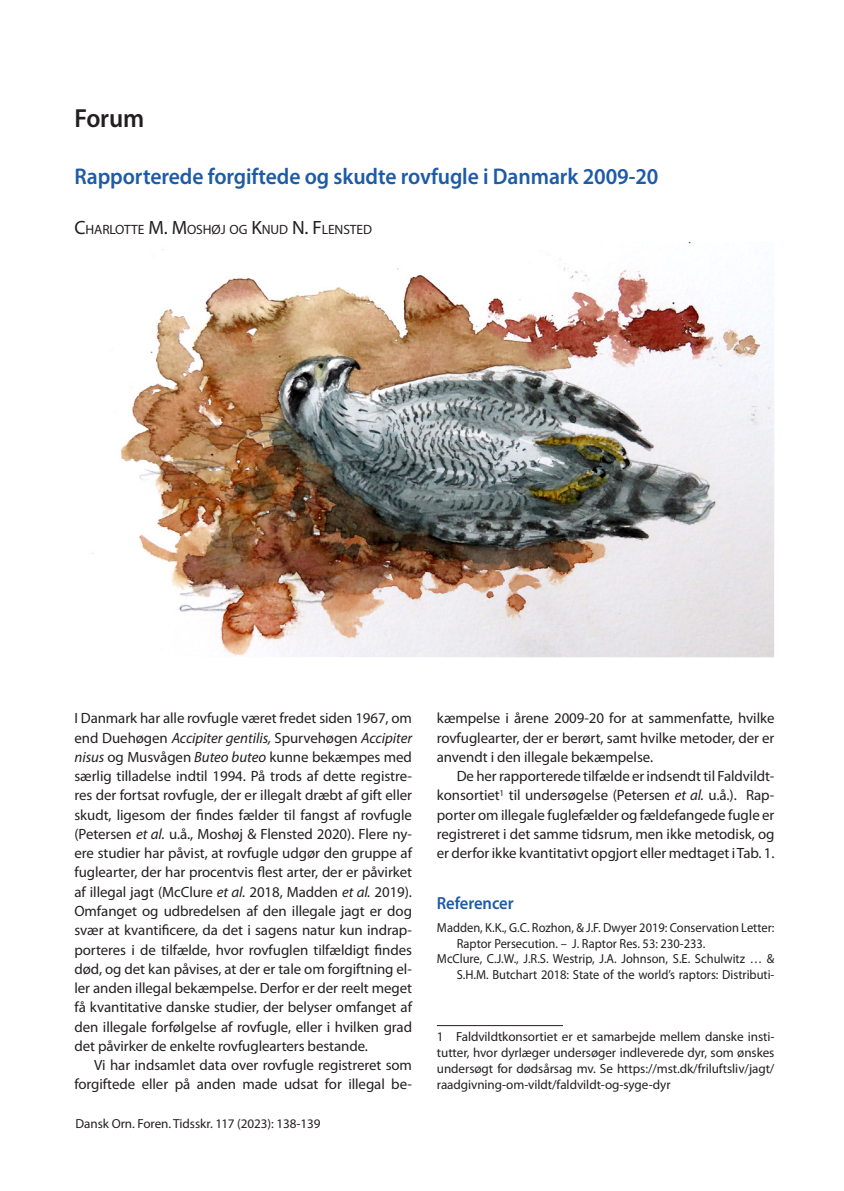
<style>
.page{position:relative;width:844px;height:1191px;background:#fff}
.page>*{position:absolute;margin:0;border:0;box-sizing:border-box;transform-origin:0 0}
.t1{font:600 26.25px "Myriad Pro";letter-spacing:-.005em;color:#231f20;scale:.95 1}
.H1-2{font:600 22.75px "Myriad Pro";letter-spacing:-.005em;color:#1f5ba5;scale:.95 1}
.Mellemrubrik_blå{font:600 17.5px "Myriad Pro";letter-spacing:-.005em;color:#1f5ba5;scale:.95 1}
.Body_start{font:14.88px/19.2px "Myriad Pro";letter-spacing:-.005em;color:#231f20;text-align:justify}
.Body{font:14.88px/19.2px "Myriad Pro";letter-spacing:-.005em;color:#231f20;text-align:justify}
.Author{font:13.47px "Myriad Pro";letter-spacing:-.005em;color:#231f20}
.Reference{font:13.12px/15.8px "Myriad Pro";color:#231f20;scale:.95 1}
.Fodnote{font:13.12px/15.8px "Myriad Pro";letter-spacing:-.005em;color:#231f20;text-align:justify}
.Figur{font:13.12px "Myriad Pro";letter-spacing:-.005em;color:#231f20}
.s1{font-size:19.25px}
.s2{font-style:italic}
</style>
<div class="page">
<img style="left:92px;top:242px;width:682px;height:415px">
<hr style="left:437px;top:1025px;width:126px;height:1px;background:#231f20">
<h1 class="t1" style="left:74px;top:101px;width:75px">Forum</h1>
<p class="H1-2" style="left:74px;top:162px;width:616px">Rapporterede forgiftede og skudte rovfugle i Danmark 2009-20</p>
<p class="Author" style="left:74px;top:221px;width:137px"><span class="s1">C</span>HARLOTTE <span class="s1">M. M</span>OSHØJ</p>
<p class="Author" style="left:229px;top:221px;width:144px">OG <span class="s1">K</span>NUD <span class="s1">N. F</span>LENSTED</p>
<p class="Body_start" style="left:74px;top:708px;width:339px">I Danmark har alle rovfugle været fredet siden 1967, om end Duehøgen <span class="s2">Accipiter gentilis,</span> Spurvehøgen <span class="s2">Accipiter nisus</span> og Musvågen <span class="s2">Buteo buteo</span> kunne bekæmpes med særlig tilladelse indtil 1994. På trods af dette registre&shy;res der fortsat rovfugle, der er illegalt dræbt af gift eller skudt, ligesom der findes fælder til fangst af rovfugle (Petersen <span class="s2">et al.</span> u.å., Moshøj &amp; Flensted 2020). Flere ny&shy;ere studier har påvist, at rovfugle udgør den gruppe af fuglearter, der har procentvis flest arter, der er påvirket af illegal jagt (McClure <span class="s2">et al.</span> 2018, Madden <span class="s2">et al.</span> 2019).<br>Omfanget og udbredelsen af den illegale jagt er dog svær at kvantificere, da det i sagens natur kun indrap&shy;porteres i de tilfælde, hvor rovfuglen tilfældigt findes død, og det kan påvises, at der er tale om forgiftning el&shy;ler anden illegal bekæmpelse. Derfor er der reelt meget få kvantitative danske studier, der belyser omfanget af den illegale forfølgelse af rovfugle, eller i hvilken grad det påvirker de enkelte rovfuglearters bestande.</p>
<p class="Body" style="left:74px;top:1055px;width:339px;text-align:right">Vi har indsamlet data over rovfugle registreret som forgiftede eller på anden made udsat for illegal be-</p>
<p class="Figur" style="left:76px;top:1116px;width:246px">Dansk Orn. Foren. Tidsskr. 117 (2023): 138-139</p>
<p class="Body" style="left:437px;top:708px;width:339px">kæmpelse i årene 2009-20 for at sammenfatte, hvilke rovfuglearter, der er berørt, samt hvilke metoder, der er anvendt i den illegale bekæmpelse.</p>
<p class="Body" style="left:437px;top:766px;width:339px;text-indent:20px">De her rapporterede tilfælde er indsendt til Faldvildt&shy;konsortiet<sup>1</sup> til undersøgelse (Petersen <span class="s2">et al.</span> u.å.). Rap&shy;porter om illegale fuglefælder og fældefangede fugle er registreret i det samme tidsrum, men ikke metodisk, og er derfor ikke kvantitativt opgjort eller medtaget i Tab. 1.</p>
<p class="Mellemrubrik_blå" style="left:437px;top:892px;width:82px">Referencer</p>
<p class="Reference" style="left:456px;top:919px;width:336px;text-indent:-20px">Madden, K.K., G.C. Rozhon, &amp; J.F. Dwyer 2019: Conservation Letter:<br>Raptor Persecution. – J. Raptor Res. 53: 230-233.</p>
<p class="Reference" style="left:437px;top:950px;width:357px;text-align:right">McClure, C.J.W., J.R.S. Westrip, J.A. Johnson, S.E. Schulwitz … &amp;<br>S.H.M. Butchart 2018: State of the world’s raptors: Distributi-</p>
<p class="Fodnote" style="left:437px;top:1028px;width:339px">1 Faldvildtkonsortiet er et samarbejde mellem danske insti&shy;tutter, hvor dyrlæger undersøger indleverede dyr, som ønskes undersøgt for dødsårsag mv. Se https://mst.dk/friluftsliv/jagt/ raadgivning-om-vildt/faldvildt-og-syge-dyr</p>
</div>
